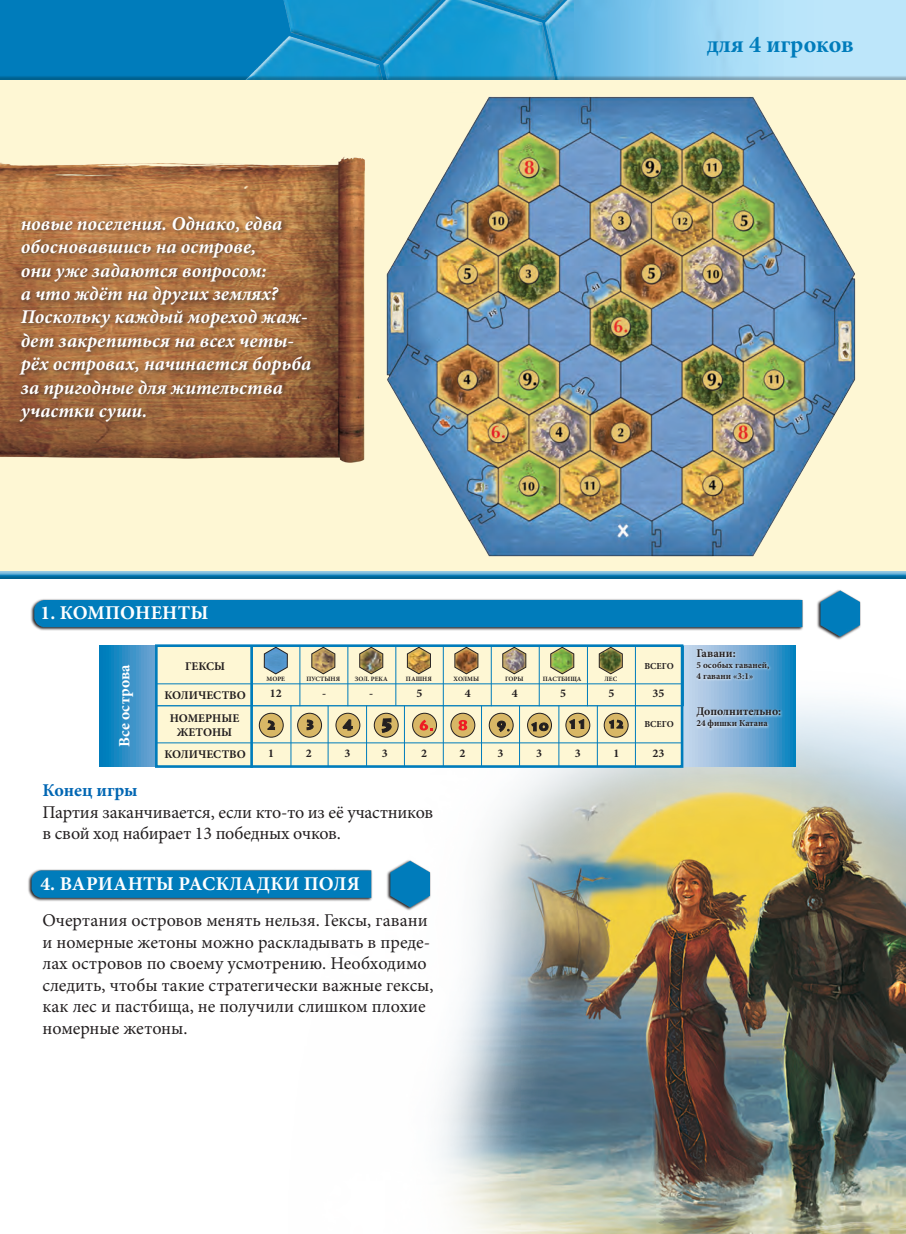
<style>
.page{position:relative;width:906px;height:1234px;background:#fff}
.page>*{position:absolute;margin:0;border:0;box-sizing:border-box;transform-origin:0 0}
.t1{font:700 24px "Minion Pro";color:#007cbb}
.t2{font:italic 700 19.5px/23.4px "Minion Pro";color:#fff}
.t3{font:700 19.5px "Minion Pro";letter-spacing:.01em;color:#fff}
.t4{font:18px/21.6px "Minion Pro";color:#231f20}
.t5{font:700 18px "Minion Pro";letter-spacing:-.005em;color:#0166b3}
.t6{font:700 15.75px "Minion Pro";letter-spacing:.015em;color:#fff}
.t7{font:700 11.85px/14.1px "Minion Pro";color:#231f20;text-align:center}
.t8{font:700 9.15px/10.9px "Minion Pro";color:#231f20}
.t9{font:700 6.6px "Minion Pro";color:#231f20}
</style>
<div class="page">
<img style="left:99px;top:656px;width:807px;height:577px">
<div style="left:0;top:62px;width:906px;height:513px;background:#fef7d4"></div>
<img style="left:0;top:156px;width:365px;height:307px">
<div style="left:17px;top:213px;width:300px;height:215px;background:#231f20;opacity:.7"></div>
<div style="left:0;top:0;width:906px;height:80px;background:#007cbb"></div>
<div style="left:0;top:570px;width:906px;height:9px;background:#231f20;opacity:.3"></div>
<div style="left:244px;top:0;width:662px;height:80px;background:#231f20;opacity:.3"></div>
<img style="left:386px;top:96px;width:470px;height:461px">
<img style="left:13px;top:570px;width:867px;height:86px">
<img style="left:28px;top:838px;width:410px;height:89px">
<svg style="left:100px;top:645px;width:695px;height:121px;background:#4499cb"></svg>
<div style="left:156px;top:645px;width:526px;height:121px;background:#fef7d4"></div>
<div style="left:155px;top:644px;width:528px;height:123px;border:3px solid #007cbb"></div>
<hr style="left:156px;top:705px;width:526px;height:1px;background:#007cbb">
<hr style="left:157px;top:683px;width:526px;height:1px;background:#007cbb">
<hr style="left:299px;top:645px;width:1px;height:61px;background:#007cbb">
<hr style="left:291px;top:705px;width:1px;height:61px;background:#007cbb">
<hr style="left:328px;top:705px;width:1px;height:61px;background:#007cbb">
<hr style="left:366px;top:705px;width:1px;height:61px;background:#007cbb">
<hr style="left:404px;top:705px;width:1px;height:61px;background:#007cbb">
<hr style="left:443px;top:705px;width:1px;height:61px;background:#007cbb">
<hr style="left:481px;top:705px;width:1px;height:61px;background:#007cbb">
<hr style="left:519px;top:705px;width:1px;height:61px;background:#007cbb">
<hr style="left:558px;top:705px;width:1px;height:61px;background:#007cbb">
<hr style="left:597px;top:705px;width:1px;height:61px;background:#007cbb">
<hr style="left:347px;top:645px;width:1px;height:61px;background:#007cbb">
<hr style="left:395px;top:645px;width:1px;height:60px;background:#007cbb">
<hr style="left:443px;top:645px;width:1px;height:61px;background:#007cbb">
<hr style="left:491px;top:645px;width:1px;height:61px;background:#007cbb">
<hr style="left:539px;top:645px;width:1px;height:61px;background:#007cbb">
<hr style="left:587px;top:645px;width:1px;height:61px;background:#007cbb">
<hr style="left:635px;top:645px;width:1px;height:122px;background:#007cbb">
<hr style="left:683px;top:645px;width:1px;height:61px;background:#007cbb">
<hr style="left:157px;top:742px;width:526px;height:1px;background:#007cbb">
<hr style="left:250px;top:645px;width:3px;height:122px;background:#007cbb">
<img style="left:693px;top:644px;width:101px;height:127px">
<svg style="left:489px;top:713px;width:24px;height:24px"></svg>
<div style="left:489px;top:713px;width:24px;height:24px;border:1px solid #231f20;border-radius:50%"></div>
<svg style="left:451px;top:713px;width:24px;height:24px"></svg>
<div style="left:451px;top:713px;width:24px;height:24px;border:1px solid #231f20;border-radius:50%"></div>
<svg style="left:412px;top:713px;width:24px;height:24px"></svg>
<div style="left:412px;top:713px;width:25px;height:24px;border:1px solid #231f20;border-radius:50%"></div>
<svg style="left:374px;top:713px;width:24px;height:24px"></svg>
<div style="left:374px;top:713px;width:24px;height:24px;border:1px solid #231f20;border-radius:50%"></div>
<svg style="left:336px;top:713px;width:24px;height:24px"></svg>
<div style="left:336px;top:713px;width:24px;height:24px;border:1px solid #231f20;border-radius:50%"></div>
<svg style="left:298px;top:713px;width:23px;height:24px"></svg>
<div style="left:297px;top:713px;width:25px;height:24px;border:1px solid #231f20;border-radius:50%"></div>
<svg style="left:527px;top:713px;width:24px;height:24px"></svg>
<div style="left:527px;top:713px;width:24px;height:24px;border:1px solid #231f20;border-radius:50%"></div>
<svg style="left:259px;top:713px;width:24px;height:24px"></svg>
<div style="left:259px;top:713px;width:24px;height:24px;border:1px solid #231f20;border-radius:50%"></div>
<svg style="left:566px;top:713px;width:24px;height:24px"></svg>
<div style="left:566px;top:713px;width:24px;height:24px;border:1px solid #231f20;border-radius:50%"></div>
<svg style="left:604px;top:713px;width:24px;height:24px"></svg>
<div style="left:604px;top:713px;width:24px;height:24px;border:1px solid #231f20;border-radius:50%"></div>
<svg style="left:454px;top:646px;width:24px;height:28px"></svg>
<svg style="left:311px;top:646px;width:24px;height:28px"></svg>
<svg style="left:359px;top:646px;width:24px;height:28px"></svg>
<svg style="left:502px;top:646px;width:24px;height:28px"></svg>
<svg style="left:550px;top:646px;width:24px;height:28px"></svg>
<svg style="left:264px;top:646px;width:24px;height:28px"></svg>
<svg style="left:407px;top:646px;width:24px;height:28px"></svg>
<svg style="left:599px;top:646px;width:23px;height:28px"></svg>
<p class="t2" style="left:21px;top:211px;width:292px">новые поселения. Однако, едва обосновавшись на острове,<br>они уже задаются вопросом:<br>а что ждёт на других землях?<br>Поскольку каждый мореход жаж&shy;дет закрепиться на всех четы&shy;рёх островах, начинается борьба за пригодные для жительства участки суши.</p>
<p class="t1" style="left:706px;top:27px;width:148px">для 4 игроков</p>
<p class="t3" style="left:40px;top:599px;width:169px">1. КОМПОНЕНТЫ</p>
<p class="t6" style="left:113px;top:747px;width:84px;rotate:-90deg">Все острова</p>
<p class="t7" style="left:185px;top:658px;width:41px">ГЕКСЫ</p>
<p class="t7" style="left:164px;top:687px;width:83px">КОЛИЧЕСТВО</p>
<p class="t7" style="left:170px;top:710px;width:71px">НОМЕРНЫЕ<br>ЖЕТОНЫ</p>
<p class="t7" style="left:164px;top:747px;width:83px">КОЛИЧЕСТВО</p>
<p class="t9" style="left:266px;top:674px;width:20px">МОРЕ</p>
<p class="t9" style="left:306px;top:674px;width:35px">ПУСТЫНЯ</p>
<p class="t9" style="left:355px;top:674px;width:34px">ЗОЛ. РЕКА</p>
<p class="t9" style="left:406px;top:674px;width:27px">ПАШНЯ</p>
<p class="t9" style="left:453px;top:674px;width:27px">ХОЛМЫ</p>
<p class="t9" style="left:505px;top:674px;width:20px">ГОРЫ</p>
<p class="t9" style="left:543px;top:674px;width:40px">ПАСТБИЩА</p>
<p class="t9" style="left:604px;top:674px;width:14px">ЛЕС</p>
<p class="t8" style="left:644px;top:660px;width:31px">ВСЕГО</p>
<p class="t7" style="left:270px;top:686px;width:13px">12</p>
<p class="t7" style="left:322px;top:686px;width:6px">-</p>
<p class="t7" style="left:369px;top:686px;width:6px">-</p>
<p class="t7" style="left:416px;top:686px;width:7px">5</p>
<p class="t7" style="left:465px;top:686px;width:7px">4</p>
<p class="t7" style="left:512px;top:686px;width:7px">4</p>
<p class="t7" style="left:560px;top:686px;width:7px">5</p>
<p class="t7" style="left:608px;top:686px;width:7px">5</p>
<p class="t7" style="left:652px;top:686px;width:13px">35</p>
<p class="t8" style="left:644px;top:718px;width:31px">ВСЕГО</p>
<p class="t7" style="left:268px;top:745px;width:7px">1</p>
<p class="t7" style="left:306px;top:745px;width:7px">2</p>
<p class="t7" style="left:344px;top:745px;width:7px">3</p>
<p class="t7" style="left:421px;top:745px;width:7px">2</p>
<p class="t7" style="left:382px;top:745px;width:7px">3</p>
<p class="t7" style="left:459px;top:745px;width:7px">2</p>
<p class="t7" style="left:497px;top:745px;width:7px">3</p>
<p class="t7" style="left:536px;top:745px;width:7px">3</p>
<p class="t7" style="left:613px;top:745px;width:7px">1</p>
<p class="t7" style="left:575px;top:745px;width:7px">3</p>
<p class="t7" style="left:652px;top:745px;width:13px">23</p>
<p class="t5" style="left:43px;top:777px;width:97px">Конец игры</p>
<p class="t4" style="left:43px;top:801px;width:392px">Партия заканчивается, если кто-то из её участников в свой ход набирает 13 победных очков.</p>
<p class="t3" style="left:40px;top:870px;width:321px">4. ВАРИАНТЫ РАСКЛАДКИ ПОЛЯ</p>
<p class="t4" style="left:43px;top:909px;width:387px">Очертания островов менять нельзя. Гексы, гавани</p>
<p class="t4" style="left:43px;top:930px;width:392px">и номерные жетоны можно раскладывать в преде&shy;лах островов по своему усмотрению. Необходимо следить, чтобы такие стратегически важные гексы, как лес и пастбища, не получили слишком плохие номерные жетоны.</p>
<p class="t7" style="left:696px;top:646px;width:41px">Гавани:</p>
<p class="t8" style="left:696px;top:659px;width:75px">5 особых гаваней,<br>4 гавани «3:1»</p>
<p class="t7" style="left:696px;top:704px;width:86px">Дополнительно:</p>
<p class="t8" style="left:696px;top:717px;width:73px">24 фишки Катана</p>
</div>
